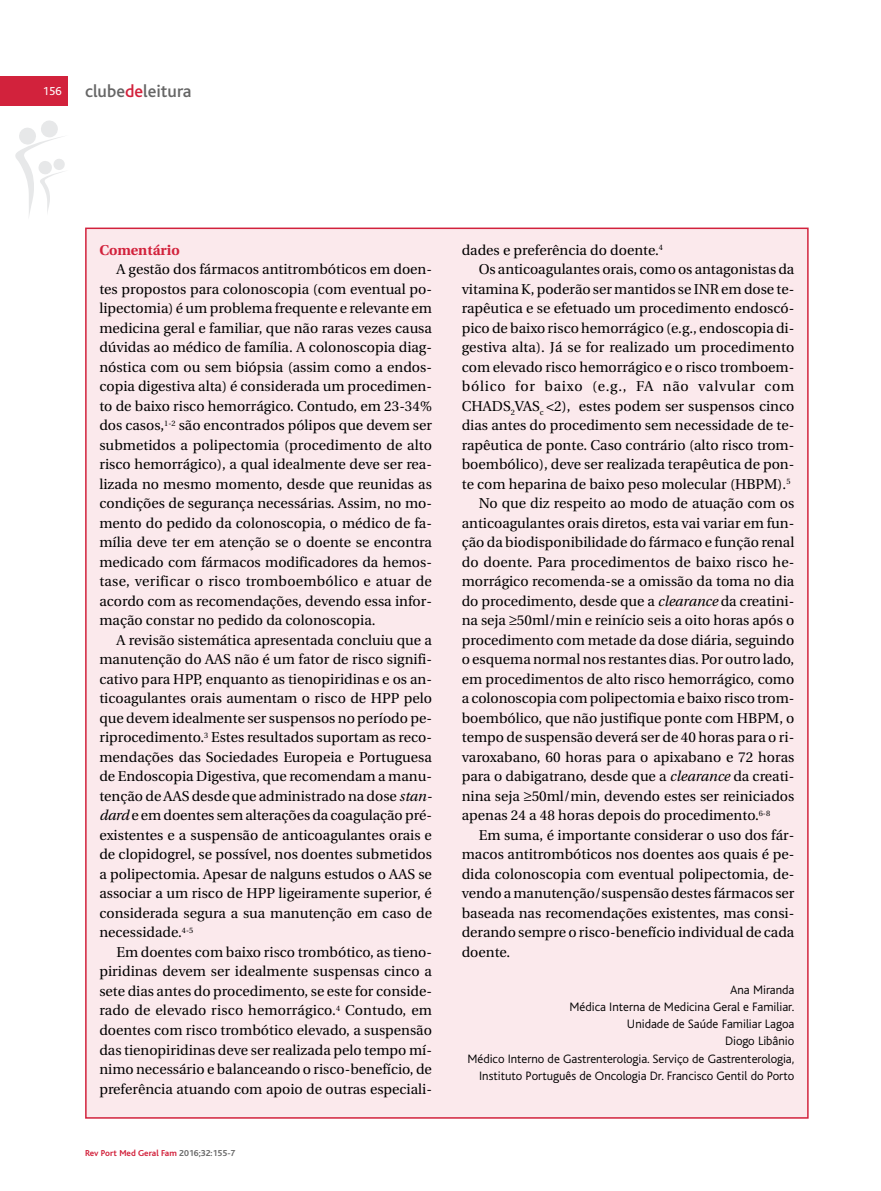
<style>
.page{position:relative;width:881px;height:1191px;background:#fff}
.page>*{position:absolute;margin:0;border:0;box-sizing:border-box;transform-origin:0 0}
.t1{font:500 18px "Bliss";color:#666}
.t2{font:14.25px/19.5px "Utopia";color:#000;text-align:justify}
.t3{font:14.25px "Utopia";letter-spacing:.055em;color:#000}
.t4{font:700 14.25px "Utopia";color:#d2223c}
.t5{font:300 12.75px/17.2px "Bliss";color:#000;text-align:right}
.t6{font:12px "Bliss";color:#fff}
.t7{font:700 9px "Bliss";color:#d2223c}
.s1{color:#d2223c}
.s2{font-style:italic}
.s3{color:#666}
</style>
<div class="page">
<svg style="left:15px;top:120px;width:50px;height:95px"></svg>
<div style="left:0;top:77px;width:68px;height:29px;background:#d2223c"></div>
<div style="left:87px;top:229px;width:719px;height:888px;background:#fbe9ec"></div>
<p class="t6" style="left:43px;top:87px;width:20px">156</p>
<p class="t1" style="left:85px;top:85px;width:108px">clube<span class="s1">de</span>leitura</p>
<p class="t4" style="left:99px;top:244px;width:82px">Comentário</p>
<p class="t2" style="left:99px;top:261px;width:334px;text-indent:17px">A gestão dos fármacos antitrombóticos em doen&shy;tes propostos para colonoscopia (com eventual po&shy;lipectomia) é um problema frequente e relevante em medicina geral e familiar, que não raras vezes causa dúvidas ao médico de família. A colonoscopia diag&shy;nóstica com ou sem biópsia (assim como a endos&shy;copia digestiva alta) é considerada um procedimen&shy;to de baixo risco hemorrágico. Contudo, em 23-34% dos casos,<sup>1-2</sup> são encontrados pólipos que devem ser submetidos a polipectomia (procedimento de alto risco hemorrágico), a qual idealmente deve ser rea&shy;lizada no mesmo momento, desde que reunidas as condições de segurança necessárias. Assim, no mo&shy;mento do pedido da colonoscopia, o médico de fa&shy;mília deve ter em atenção se o doente se encontra medicado com fármacos modificadores da hemos&shy;tase, verificar o risco tromboembólico e atuar de acordo com as recomendações, devendo essa infor&shy;mação constar no pedido da colonoscopia.</p>
<p class="t2" style="left:99px;top:631px;width:334px;text-indent:17px">A revisão sistemática apresentada concluiu que a manutenção do AAS não é um fator de risco signifi&shy;cativo para HPP, enquanto as tienopiridinas e os an&shy;ticoagulantes orais aumentam o risco de HPP pelo que devem idealmente ser suspensos no período pe&shy;riprocedimento.<sup>3</sup> Estes resultados suportam as reco&shy;mendações das Sociedades Europeia e Portuguesa de Endoscopia Digestiva, que recomendam a manu&shy;tenção de AAS desde que administrado na dose <span class="s2">stan&shy;dard</span> e em doentes sem alterações da coagulação pré&shy;existentes e a suspensão de anticoagulantes orais e de clopidogrel, se possível, nos doentes submetidos a polipectomia. Apesar de nalguns estudos o AAS se associar a um risco de HPP ligeiramente superior, é considerada segura a sua manutenção em caso de necessidade.<sup>4-5</sup></p>
<p class="t2" style="left:99px;top:943px;width:334px;text-indent:17px">Em doentes com baixo risco trombótico, as tieno&shy;piridinas devem ser idealmente suspensas cinco a sete dias antes do procedimento, se este for conside&shy;rado de elevado risco hemorrágico.<sup>4</sup> Contudo, em doentes com risco trombótico elevado, a suspensão das tienopiridinas deve ser realizada pelo tempo mí&shy;nimo necessário e balanceando o risco-benefício, de preferência atuando com apoio de outras especiali-</p>
<p class="t7" style="left:85px;top:1149px;width:152px">Rev Port Med Geral Fam <span class="s3">2016;32:155-7</span></p>
<p class="t2" style="left:461px;top:241px;width:203px">dades e preferência do doente.<sup>4</sup></p>
<p class="t2" style="left:478px;top:261px;width:317px">Os anticoagulantes orais, como os antagonistas da</p>
<p class="t2" style="left:461px;top:280px;width:334px">vitamina K, poderão ser mantidos se INR em dose te-</p>
<p class="t2" style="left:461px;top:300px;width:334px">rapêutica e se efetuado um procedimento endoscó-</p>
<p class="t2" style="left:461px;top:319px;width:334px">pico de baixo risco hemorrágico (e.g., endoscopia di-</p>
<p class="t2" style="left:461px;top:339px;width:334px">gestiva alta). Já se for realizado um procedimento</p>
<p class="t2" style="left:461px;top:358px;width:334px">com elevado risco hemorrágico e o risco tromboem-</p>
<p class="t3" style="left:461px;top:380px;width:334px">bólico for baixo (e.g., FA não valvular com</p>
<p class="t2" style="left:461px;top:397px;width:334px">CHADS<sub>2</sub>VAS<sub>c</sub> &lt;2), estes podem ser suspensos cinco</p>
<p class="t2" style="left:461px;top:417px;width:334px">dias antes do procedimento sem necessidade de te-</p>
<p class="t2" style="left:461px;top:436px;width:334px">rapêutica de ponte. Caso contrário (alto risco trom-</p>
<p class="t2" style="left:461px;top:456px;width:334px">boembólico), deve ser realizada terapêutica de pon-</p>
<p class="t2" style="left:461px;top:475px;width:330px">te com heparina de baixo peso molecular (HBPM).<sup>5</sup></p>
<p class="t2" style="left:478px;top:495px;width:317px">No que diz respeito ao modo de atuação com os</p>
<p class="t2" style="left:461px;top:514px;width:334px">anticoagulantes orais diretos, esta vai variar em fun-</p>
<p class="t2" style="left:461px;top:534px;width:334px">ção da biodisponibilidade do fármaco e função renal</p>
<p class="t2" style="left:461px;top:553px;width:334px">do doente. Para procedimentos de baixo risco he-</p>
<p class="t2" style="left:461px;top:573px;width:334px">morrágico recomenda-se a omissão da toma no dia</p>
<p class="t2" style="left:461px;top:592px;width:334px">do procedimento, desde que a <span class="s2">clearance</span> da creatini-</p>
<p class="t2" style="left:461px;top:612px;width:334px">na seja ≥50ml/min e reinício seis a oito horas após o</p>
<p class="t2" style="left:461px;top:631px;width:334px">procedimento com metade da dose diária, seguindo</p>
<p class="t2" style="left:461px;top:651px;width:334px">o esquema normal nos restantes dias. Por outro lado,</p>
<p class="t2" style="left:461px;top:670px;width:334px">em procedimentos de alto risco hemorrágico, como</p>
<p class="t2" style="left:461px;top:690px;width:334px">a colonoscopia com polipectomia e baixo risco trom-</p>
<p class="t2" style="left:461px;top:709px;width:334px">boembólico, que não justifique ponte com HBPM, o</p>
<p class="t2" style="left:461px;top:729px;width:334px">tempo de suspensão deverá ser de 40 horas para o ri-</p>
<p class="t2" style="left:461px;top:748px;width:334px">varoxabano, 60 horas para o apixabano e 72 horas</p>
<p class="t2" style="left:461px;top:768px;width:334px">para o dabigatrano, desde que a <span class="s2">clearance</span> da creati-</p>
<p class="t2" style="left:461px;top:787px;width:334px">nina seja ≥50ml/min, devendo estes ser reiniciados</p>
<p class="t2" style="left:461px;top:807px;width:310px">apenas 24 a 48 horas depois do procedimento.<sup>6-8</sup></p>
<p class="t2" style="left:478px;top:826px;width:317px">Em suma, é importante considerar o uso dos fár-</p>
<p class="t2" style="left:461px;top:846px;width:334px">macos antitrombóticos nos doentes aos quais é pe-</p>
<p class="t2" style="left:461px;top:865px;width:334px">dida colonoscopia com eventual polipectomia, de-</p>
<p class="t2" style="left:461px;top:885px;width:334px">vendo a manutenção/suspensão destes fármacos ser</p>
<p class="t2" style="left:461px;top:904px;width:334px">baseada nas recomendações existentes, mas consi-</p>
<p class="t2" style="left:461px;top:924px;width:334px">derando sempre o risco-benefício individual de cada</p>
<p class="t2" style="left:461px;top:943px;width:50px">doente.</p>
<p class="t5" style="left:467px;top:982px;width:328px">Ana Miranda<br>Médica Interna de Medicina Geral e Familiar.<br>Unidade de Saúde Familiar Lagoa<br>Diogo Libânio<br>Médico Interno de Gastrenterologia. Serviço de Gastrenterologia, Instituto Português de Oncologia Dr. Francisco Gentil do Porto</p>
</div>
